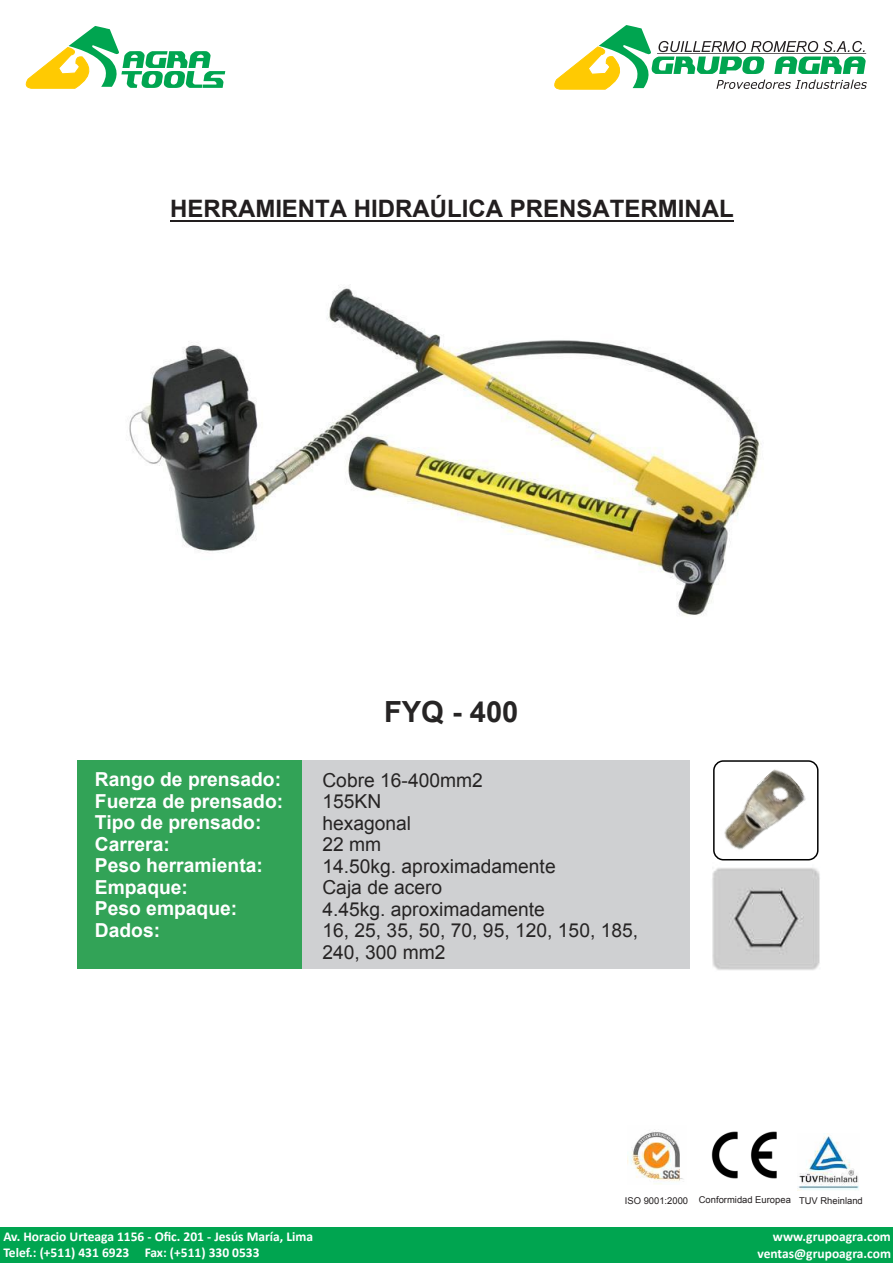
<style>
.page{position:relative;width:893px;height:1263px;background:#fff}
.page>*{position:absolute;margin:0;border:0;box-sizing:border-box;transform-origin:0 0}
.t1{font:700 29.1px "Arial";color:#262424}
.t2{font:700 24px "Arial";color:#221e1f}
.t3{font:19.2px/21.5px "Arial";color:#262424}
.t4{font:700 19.2px/21.5px "Arial";color:#fff}
.t5{font:700 13.5px/16.5px "Calibri";color:#fff}
.t6{font:9.45px "Arial";color:#221e1f}
</style>
<div class="page">
<div style="left:0;top:1227px;width:893px;height:35px;background:#00a550"></div>
<hr style="left:170px;top:220px;width:564px;height:1px;background:#221e1f">
<svg style="left:25px;top:26px;width:200px;height:63px"></svg>
<svg style="left:554px;top:25px;width:313px;height:65px"></svg>
<img style="left:798px;top:1136px;width:61px;height:55px">
<img style="left:711px;top:1131px;width:66px;height:48px">
<img style="left:627px;top:1129px;width:56px;height:55px">
<img style="left:129px;top:284px;width:632px;height:332px">
<div style="left:77px;top:760px;width:226px;height:208px;background:#32a357"></div>
<div style="left:302px;top:760px;width:387px;height:208px;background:#cfd0d2"></div>
<img style="left:712px;top:860px;width:108px;height:110px">
<img style="left:716px;top:764px;width:102px;height:96px">
<div style="left:713px;top:760px;width:105px;height:100px;border:2px solid #000;border-radius:9px"></div>
<p class="t2" style="left:170px;top:196px;width:565px">HERRAMIENTA HIDRAÚLICA PRENSATERMINAL</p>
<h1 class="t1" style="left:384px;top:692px;width:136px">FYQ - 400</h1>
<p class="t4" style="left:95px;top:769px;width:190px">Rango de prensado:<br>Fuerza de prensado:<br>Tipo de prensado:<br>Carrera:<br>Peso herramienta:<br>Empaque:<br>Peso empaque:<br>Dados:</p>
<p class="t3" style="left:322px;top:769px;width:317px">Cobre 16-400mm2<br>155KN<br>hexagonal<br>22 mm<br>14.50kg. aproximadamente<br>Caja de acero<br>4.45kg. aproximadamente<br>16, 25, 35, 50, 70, 95, 120, 150, 185,<br>240, 300 mm2</p>
<p class="t6" style="left:625px;top:1195px;width:240px">ISO 9001:2000 Conformidad Europea TUV Rheinland</p>
<p class="t5" style="left:3px;top:1228px;width:311px">Av. Horacio Urteaga 1156 - Ofic. 201 - Jesús María, Lima<br>Telef.: (+511) 431 6923 Fax: (+511) 330 0533</p>
<p class="t5" style="left:757px;top:1228px;width:135px;text-align:right">www.grupoagra.com ventas@grupoagra.com</p>
</div>
